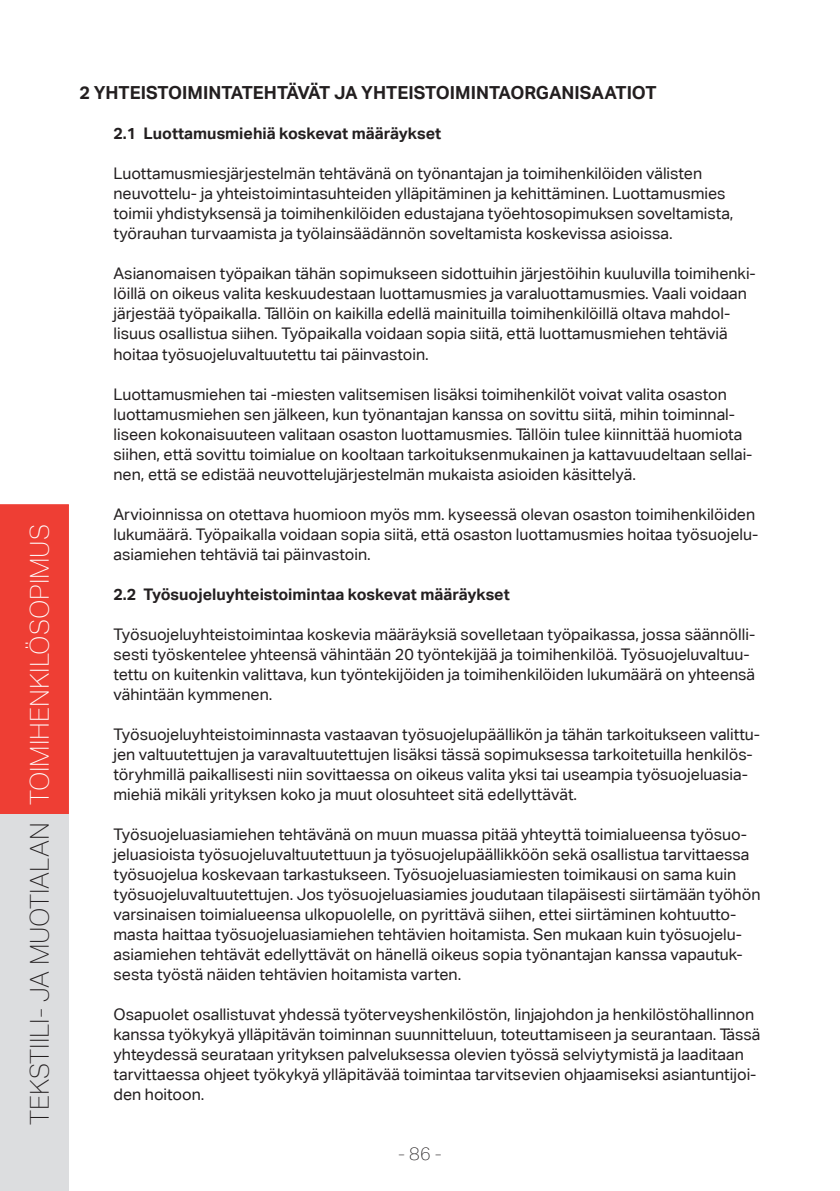
<style>
.page{position:relative;width:840px;height:1191px;background:#fff}
.page>*{position:absolute;margin:0;border:0;box-sizing:border-box;transform-origin:0 0}
.t1{font:100 26px "Aktiv Grotesk";color:#231f20}
.t2{font:700 18px "Aktiv Grotesk";color:#231f20}
.t3{font:100 18px "Aktiv Grotesk";color:#231f20}
.t4{font:16px/20px "Aktiv Grotesk";color:#231f20}
.t5{font:700 16px "Aktiv Grotesk";color:#231f20}
.s1{color:#fff}
</style>
<div class="page">
<div style="left:0;top:504px;width:69px;height:311px;background:#ee3e34"></div>
<div style="left:0;top:815px;width:69px;height:376px;background:#dcdddf"></div>
<h1 class="t1" style="left:25px;top:1125px;width:603px;rotate:-90deg">TEKSTIILI- JA MUOTIALAN <span class="s1">TOIMIHENKILÖSOPIMUS</span></h1>
<p class="t2" style="left:79px;top:82px;width:578px">2 YHTEISTOIMINTATEHTÄVÄT JA YHTEISTOIMINTAORGANISAATIOT</p>
<p class="t5" style="left:113px;top:124px;width:329px">2.1 Luottamusmiehiä koskevat määräykset</p>
<p class="t4" style="left:113px;top:164px;width:621px">Luottamusmiesjärjestelmän tehtävänä on työnantajan ja toimihenkilöiden välisten neuvottelu- ja yhteistoimintasuhteiden ylläpitäminen ja kehittäminen. Luottamusmies toimii yhdistyksensä ja toimihenkilöiden edustajana työehtosopimuksen soveltamista, työrauhan turvaamista ja työlainsäädännön soveltamista koskevissa asioissa.</p>
<p class="t4" style="left:113px;top:264px;width:643px">Asianomaisen työpaikan tähän sopimukseen sidottuihin järjestöihin kuuluvilla toimihenki&shy;löillä on oikeus valita keskuudestaan luottamusmies ja varaluottamusmies. Vaali voidaan järjestää työpaikalla. Tällöin on kaikilla edellä mainituilla toimihenkilöillä oltava mahdol&shy;lisuus osallistua siihen. Työpaikalla voidaan sopia siitä, että luottamusmiehen tehtäviä hoitaa työsuojeluvaltuutettu tai päinvastoin.</p>
<p class="t4" style="left:113px;top:384px;width:640px">Luottamusmiehen tai -miesten valitsemisen lisäksi toimihenkilöt voivat valita osaston luottamusmiehen sen jälkeen, kun työnantajan kanssa on sovittu siitä, mihin toiminnal&shy;liseen kokonaisuuteen valitaan osaston luottamusmies. Tällöin tulee kiinnittää huomiota siihen, että sovittu toimialue on kooltaan tarkoituksenmukainen ja kattavuudeltaan sellai&shy;nen, että se edistää neuvottelujärjestelmän mukaista asioiden käsittelyä.</p>
<p class="t4" style="left:113px;top:504px;width:646px">Arvioinnissa on otettava huomioon myös mm. kyseessä olevan osaston toimihenkilöiden lukumäärä. Työpaikalla voidaan sopia siitä, että osaston luottamusmies hoitaa työsuojelu&shy;asiamiehen tehtäviä tai päinvastoin.</p>
<p class="t5" style="left:113px;top:584px;width:397px">2.2 Työsuojeluyhteistoimintaa koskevat määräykset</p>
<p class="t4" style="left:113px;top:624px;width:643px">Työsuojeluyhteistoimintaa koskevia määräyksiä sovelletaan työpaikassa, jossa säännölli&shy;sesti työskentelee yhteensä vähintään 20 työntekijää ja toimihenkilöä. Työsuojeluvaltuu&shy;tettu on kuitenkin valittava, kun työntekijöiden ja toimihenkilöiden lukumäärä on yhteensä vähintään kymmenen.</p>
<p class="t4" style="left:113px;top:724px;width:647px">Työsuojeluyhteistoiminnasta vastaavan työsuojelupäällikön ja tähän tarkoitukseen valittu&shy;jen valtuutettujen ja varavaltuutettujen lisäksi tässä sopimuksessa tarkoitetuilla henkilös&shy;töryhmillä paikallisesti niin sovittaessa on oikeus valita yksi tai useampia työsuojeluasia&shy;miehiä mikäli yrityksen koko ja muut olosuhteet sitä edellyttävät.</p>
<p class="t4" style="left:113px;top:824px;width:648px">Työsuojeluasiamiehen tehtävänä on muun muassa pitää yhteyttä toimialueensa työsuo&shy;jeluasioista työsuojeluvaltuutettuun ja työsuojelupäällikköön sekä osallistua tarvittaessa työsuojelua koskevaan tarkastukseen. Työsuojeluasiamiesten toimikausi on sama kuin työsuojeluvaltuutettujen. Jos työsuojeluasiamies joudutaan tilapäisesti siirtämään työhön varsinaisen toimialueensa ulkopuolelle, on pyrittävä siihen, ettei siirtäminen kohtuutto&shy;masta haittaa työsuojeluasiamiehen tehtävien hoitamista. Sen mukaan kuin työsuojelu&shy;asiamiehen tehtävät edellyttävät on hänellä oikeus sopia työnantajan kanssa vapautuk&shy;sesta työstä näiden tehtävien hoitamista varten.</p>
<p class="t4" style="left:113px;top:1004px;width:648px">Osapuolet osallistuvat yhdessä työterveyshenkilöstön, linjajohdon ja henkilöstöhallinnon kanssa työkykyä ylläpitävän toiminnan suunnitteluun, toteuttamiseen ja seurantaan. Tässä yhteydessä seurataan yrityksen palveluksessa olevien työssä selviytymistä ja laaditaan tarvittaessa ohjeet työkykyä ylläpitävää toimintaa tarvitsevien ohjaamiseksi asiantuntijoi&shy;den hoitoon.</p>
<p class="t3" style="left:398px;top:1143px;width:45px">- 86 -</p>
</div>
